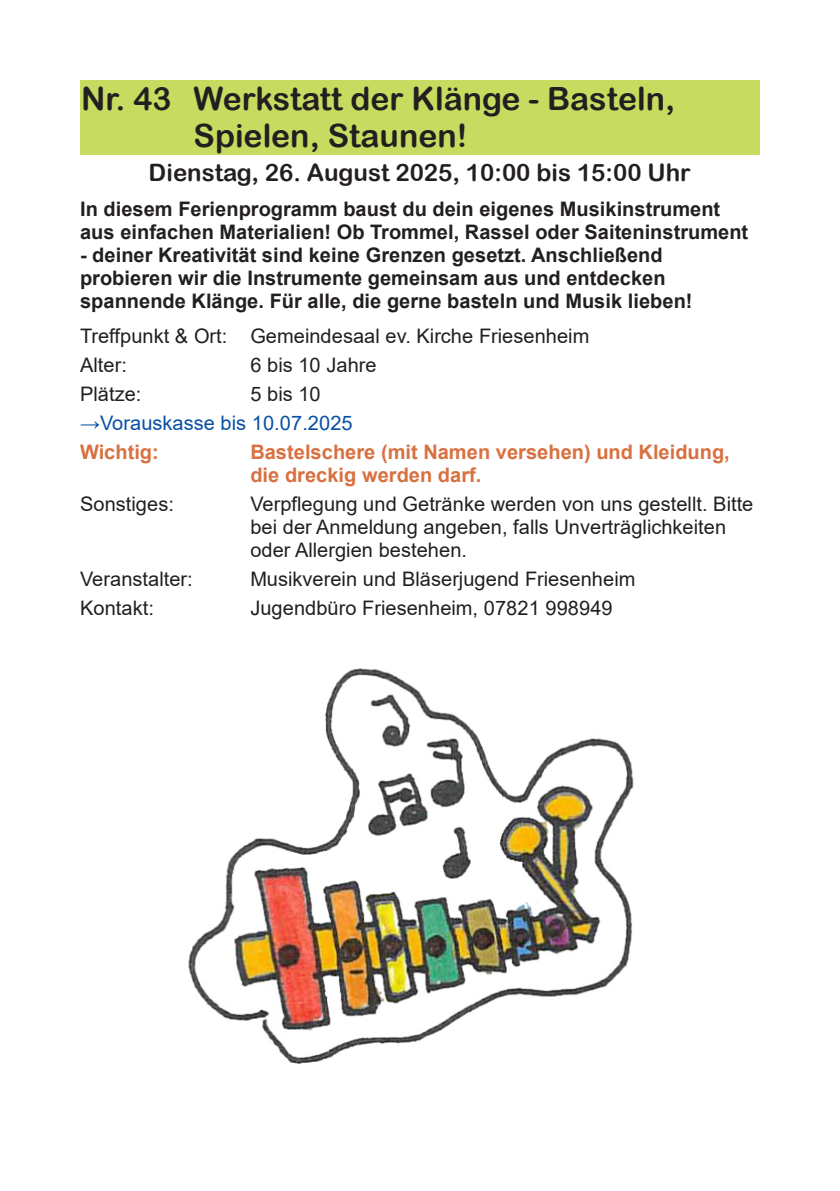
<style>
.page{position:relative;width:840px;height:1191px;background:#fff}
.page>*{position:absolute;margin:0;border:0;box-sizing:border-box;transform-origin:0 0}
.t1{font:32px/37px "Arial Rounded MT Bold";color:#231f20}
.t2{font:24px "Arial Rounded MT Bold";color:#231f20}
.t3{font:20px/23px "Arial";letter-spacing:.005em;color:#231f20}
.t4{font:700 20px/23px "Arial";color:#231f20}
.t5{font:700 20px/23px "Arial";color:#d8703f}
.t6{font:20px "Arial";letter-spacing:.005em;color:#0750a3}
</style>
<div class="page">
<img style="left:188px;top:668px;width:446px;height:396px">
<div style="left:80px;top:80px;width:679px;height:74px;background:#c6db5f"></div>
<h1 class="t1" style="left:193px;top:83px;width:483px;text-indent:-112px">Nr. 43 Werkstatt der Klänge - Basteln,<br>Spielen, Staunen!</h1>
<p class="t2" style="left:148px;top:164px;width:543px">Dienstag, 26. August 2025, 10:00 bis 15:00 Uhr</p>
<p class="t4" style="left:80px;top:198px;width:669px">In diesem Ferienprogramm baust du dein eigenes Musikinstrument aus einfachen Materialien! Ob Trommel, Rassel oder Saiteninstrument</p>
<p class="t4" style="left:80px;top:244px;width:613px">- deiner Kreativität sind keine Grenzen gesetzt. Anschließend probieren wir die Instrumente gemeinsam aus und entdecken spannende Klänge. Für alle, die gerne basteln und Musik lieben!</p>
<p class="t3" style="left:80px;top:321px;width:510px;line-height:29px">Treffpunkt &amp; Ort: Gemeindesaal ev. Kirche Friesenheim<br>Alter:</p>
<p class="t3" style="left:250px;top:353px;width:128px">6 bis 10 Jahre</p>
<p class="t3" style="left:80px;top:382px;width:63px">Plätze:</p>
<p class="t3" style="left:250px;top:382px;width:72px">5 bis 10</p>
<p class="t6" style="left:80px;top:409px;width:274px">→Vorauskasse bis 10.07.2025</p>
<p class="t5" style="left:80px;top:441px;width:80px">Wichtig:</p>
<p class="t5" style="left:250px;top:441px;width:480px">Bastelschere (mit Namen versehen) und Kleidung, die dreckig werden darf.</p>
<p class="t3" style="left:80px;top:492px;width:95px">Sonstiges:</p>
<p class="t3" style="left:250px;top:492px;width:504px">Verpflegung und Getränke werden von uns gestellt. Bitte bei der Anmeldung angeben, falls Unverträglichkeiten oder Allergien bestehen.</p>
<p class="t3" style="left:80px;top:567px;width:114px">Veranstalter:</p>
<p class="t3" style="left:250px;top:567px;width:386px">Musikverein und Bläserjugend Friesenheim</p>
<p class="t3" style="left:80px;top:596px;width:75px">Kontakt:</p>
<p class="t3" style="left:250px;top:596px;width:363px">Jugendbüro Friesenheim, 07821 998949</p>
</div>
